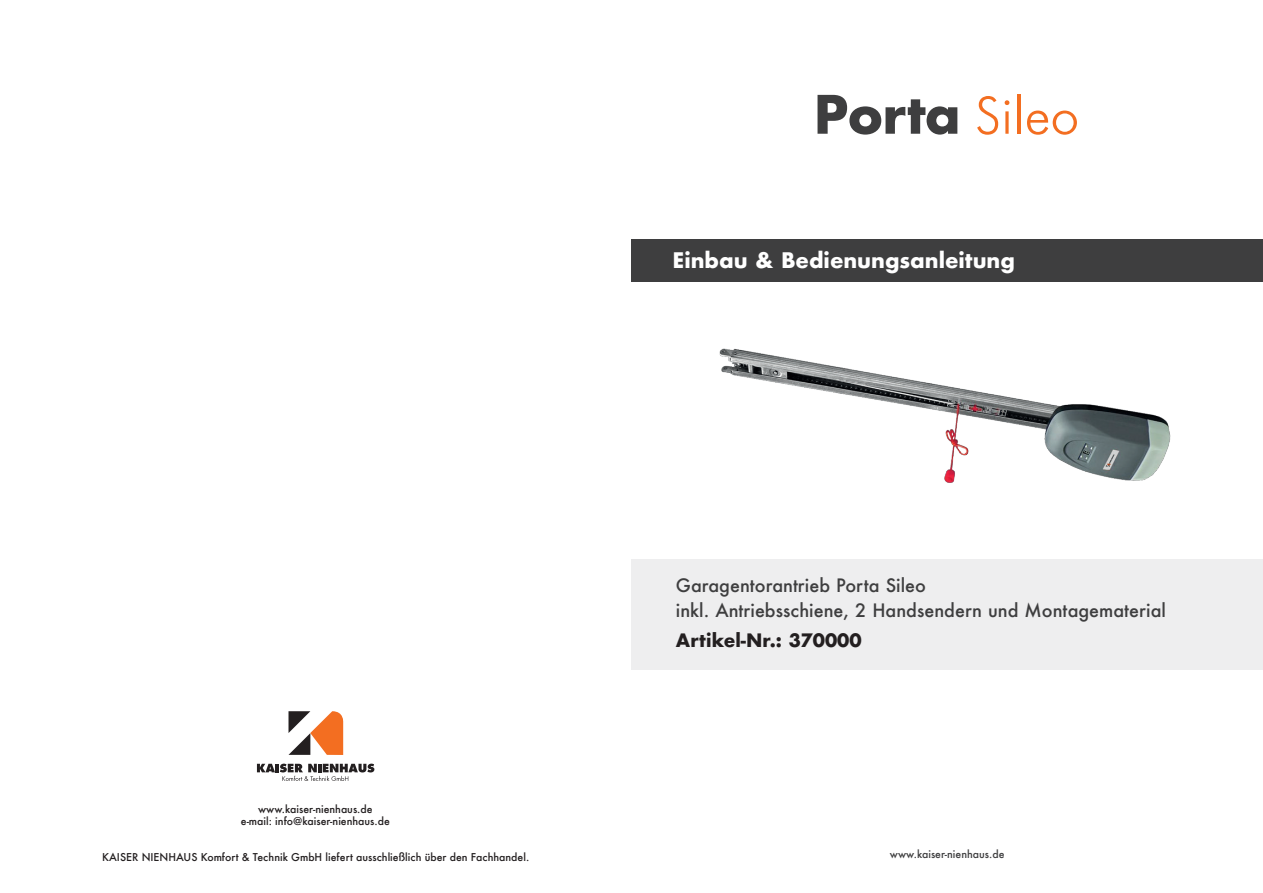
<style>
.page{position:relative;width:1263px;height:893px;background:#fff}
.page>*{position:absolute;margin:0;border:0;box-sizing:border-box;transform-origin:0 0}
.t1{font:700 20.85px "Futura";color:#fff}
.t2{font:500 18px/25.5px "Futura";color:#3e3e3f}
.t3{font:700 18px "Futura";color:#231f20}
.t4{font:500 10.5px/12.6px "Futura";color:#231f20;text-align:center}
.t5{font:500 10.5px "Futura";color:#3e3e3f}
</style>
<div class="page">
<div style="left:631px;top:559px;width:632px;height:110px;background:#eeeeef"></div>
<svg style="left:288px;top:711px;width:56px;height:44px"></svg>
<svg style="left:257px;top:764px;width:117px;height:17px"></svg>
<div style="left:631px;top:240px;width:632px;height:42px;background:#3e3e3f"></div>
<img style="left:719px;top:348px;width:452px;height:135px">
<svg style="left:817px;top:95px;width:140px;height:40px"></svg>
<svg style="left:977px;top:96px;width:21px;height:39px"></svg>
<svg style="left:1005px;top:100px;width:4px;height:34px"></svg>
<hr style="left:1017px;top:95px;width:3px;height:39px;background:#f36e21">
<svg style="left:1027px;top:111px;width:50px;height:24px"></svg>
<h1 class="t1" style="left:672px;top:245px;width:344px">Einbau &amp; Bedienungsanleitung</h1>
<h2 class="t2" style="left:676px;top:572px;width:492px">Garagentorantrieb Porta Sileo<br>inkl. Antriebsschiene, 2 Handsendern und Montagematerial</h2>
<h2 class="t3" style="left:676px;top:628px;width:187px">Artikel-Nr.: 370000</h2>
<p class="t4" style="left:241px;top:802px;width:151px">www.kaiser-nienhaus.de<br>e-mail: info@kaiser-nienhaus.de</p>
<p class="t4" style="left:102px;top:851px;width:428px">KAISER NIENHAUS Komfort &amp; Technik GmbH liefert ausschließlich über den Fachhandel.</p>
<p class="t5" style="left:890px;top:847px;width:116px">www.kaiser-nienhaus.de</p>
</div>
